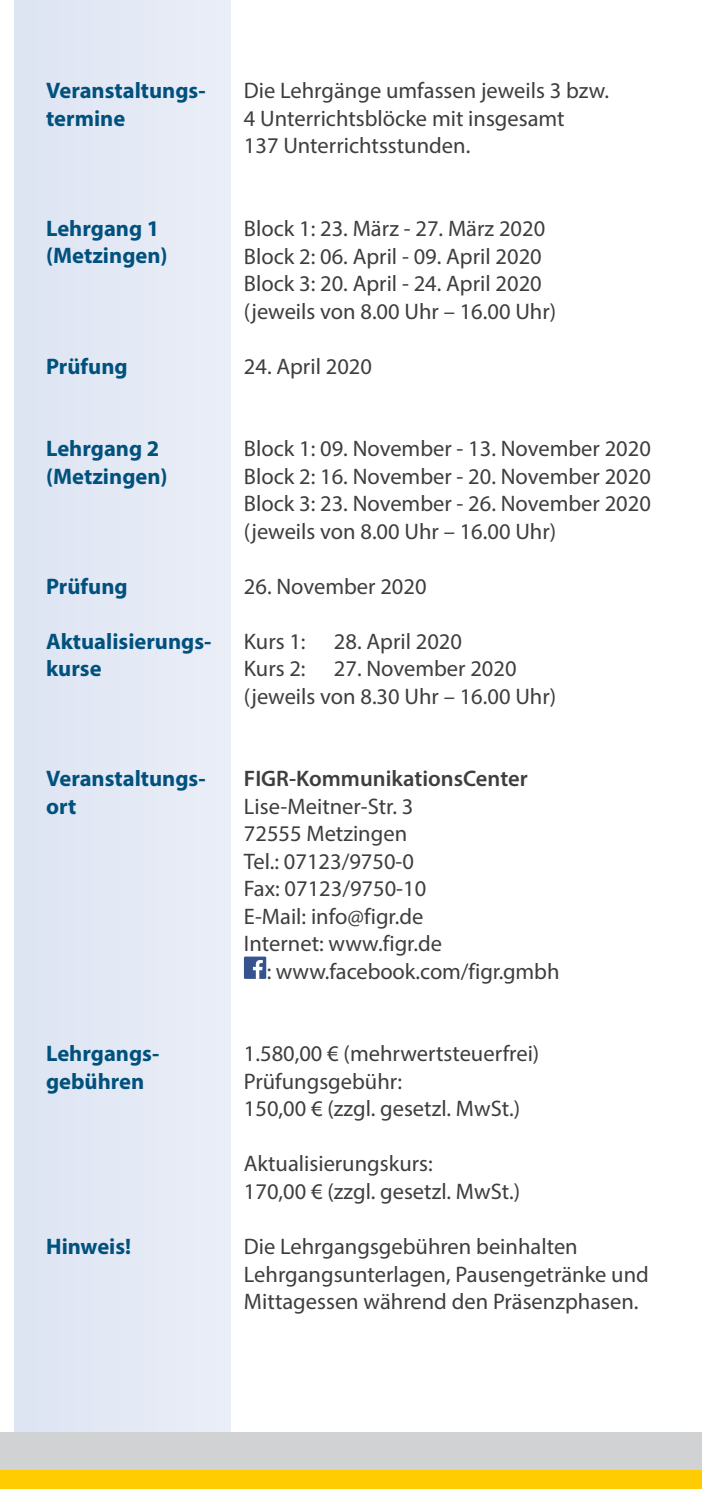
<style>
.page{position:relative;width:702px;height:1489px;background:#fff}
.page>*{position:absolute;margin:0;border:0;box-sizing:border-box;transform-origin:0 0}
.t1{font:22.5px/27.5px "Myriad Pro";color:#3e3d40}
.t2{font:700 22.5px/27.5px "Myriad Pro";color:#00517d}
.t3{font:600 22.5px "Myriad Pro";color:#3e3d40}
</style>
<div class="page">
<div style="left:14px;top:0;width:216px;height:1488px;background:#e3e9f5"></div>
<div style="left:0;top:1432px;width:702px;height:56px;background:#d1d2d4"></div>
<div style="left:0;top:1470px;width:14px;height:18px;background:#fecc00"></div>
<div style="left:14px;top:1470px;width:688px;height:18px;background:#fecc00"></div>
<div style="left:244px;top:956px;width:22px;height:22px;background:#365390"></div>
<svg style="left:253px;top:960px;width:10px;height:18px"></svg>
<p class="t2" style="left:46px;top:76px;width:161px">Veranstaltungs&shy;termine</p>
<p class="t2" style="left:46px;top:214px;width:123px">Lehrgang 1 (Metzingen)</p>
<p class="t2" style="left:46px;top:351px;width:83px">Prüfung</p>
<p class="t2" style="left:46px;top:434px;width:123px">Lehrgang 2 (Metzingen)</p>
<p class="t2" style="left:46px;top:571px;width:83px">Prüfung</p>
<p class="t2" style="left:46px;top:626px;width:167px">Aktualisierungs&shy;kurse</p>
<p class="t2" style="left:46px;top:764px;width:161px">Veranstaltungs&shy;ort</p>
<p class="t2" style="left:46px;top:1039px;width:115px">Lehrgangs&shy;gebühren</p>
<p class="t2" style="left:46px;top:1231px;width:87px">Hinweis!</p>
<p class="t1" style="left:244px;top:77px;width:367px">Die Lehrgänge umfassen jeweils 3 bzw.<br>4 Unterrichtsblöcke mit insgesamt<br>137 Unterrichtsstunden.</p>
<p class="t1" style="left:244px;top:214px;width:314px">Block 1: 23. März - 27. März 2020<br>Block 2: 06. April - 09. April 2020<br>Block 3: 20. April - 24. April 2020 (jeweils von 8.00 Uhr – 16.00 Uhr)</p>
<p class="t1" style="left:244px;top:352px;width:129px">24. April 2020</p>
<p class="t1" style="left:244px;top:434px;width:408px;text-align:justify">Block 1: 09. November - 13. November 2020<br>Block 2: 16. November - 20. November 2020<br>Block 3: 23. November - 26. November 2020 (jeweils von 8.00 Uhr – 16.00 Uhr)</p>
<p class="t1" style="left:244px;top:572px;width:184px">26. November 2020</p>
<p class="t1" style="left:244px;top:627px;width:63px">Kurs 1:</p>
<p class="t1" style="left:334px;top:627px;width:129px">28. April 2020</p>
<p class="t1" style="left:244px;top:654px;width:63px">Kurs 2:</p>
<p class="t1" style="left:244px;top:654px;width:314px;text-indent:90px">27. November 2020 (jeweils von 8.30 Uhr – 16.00 Uhr)</p>
<p class="t3" style="left:244px;top:764px;width:285px">FIGR-KommunikationsCenter</p>
<p class="t1" style="left:244px;top:792px;width:171px">Lise-Meitner-Str. 3</p>
<p class="t1" style="left:244px;top:819px;width:165px">72555 Metzingen</p>
<p class="t1" style="left:244px;top:847px;width:172px">Tel.: 07123/9750-0</p>
<p class="t1" style="left:244px;top:874px;width:184px">Fax: 07123/9750-10</p>
<p class="t1" style="left:244px;top:902px;width:181px">E-Mail: info@figr.de</p>
<p class="t1" style="left:244px;top:929px;width:199px">Internet: www.figr.de</p>
<p class="t1" style="left:267px;top:957px;width:294px">: www.facebook.com/figr.gmbh</p>
<p class="t1" style="left:244px;top:1039px;width:297px">1.580,00 € (mehrwertsteuerfrei)<br>Prüfungsgebühr:<br>150,00 € (zzgl. gesetzl. MwSt.)</p>
<p class="t1" style="left:244px;top:1149px;width:278px">Aktualisierungskurs:<br>170,00 € (zzgl. gesetzl. MwSt.)</p>
<p class="t1" style="left:244px;top:1232px;width:406px">Die Lehrgangsgebühren beinhalten<br>Lehrgangsunterlagen, Pausengetränke und<br>Mittagessen während den Präsenzphasen.</p>
</div>
